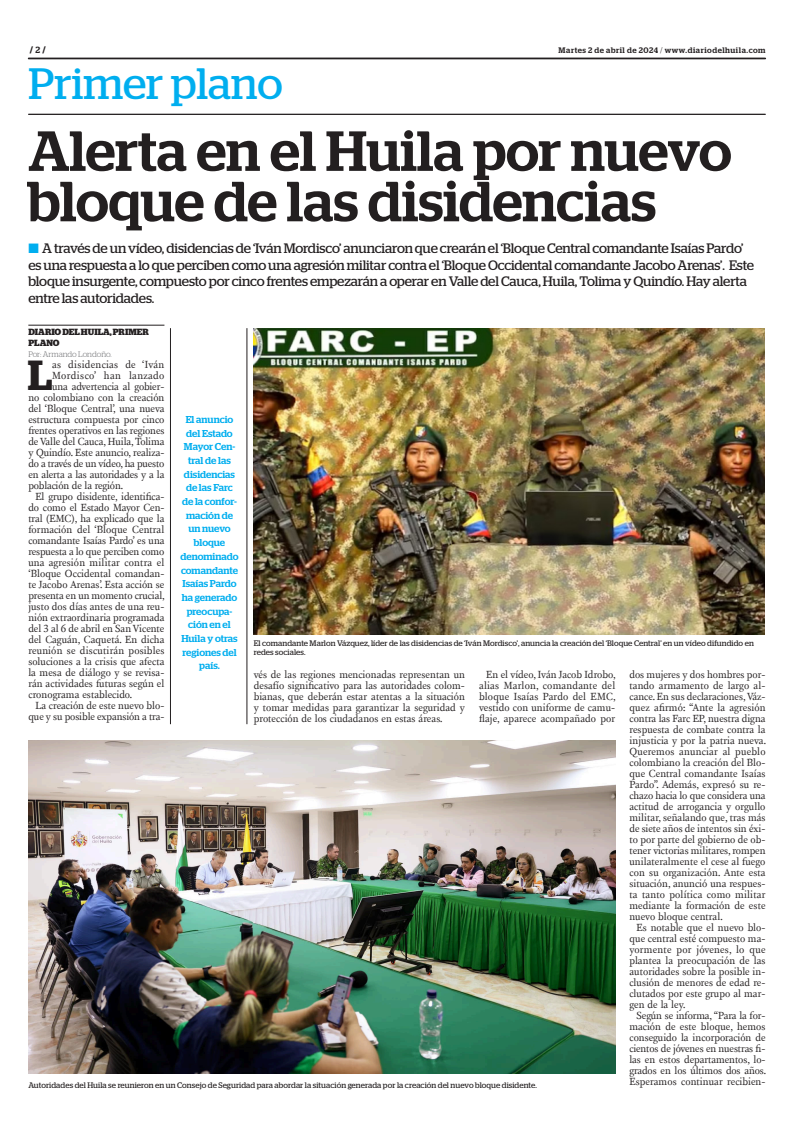
<style>
.page{position:relative;width:801px;height:1134px;background:#fff}
.page>*{position:absolute;margin:0;border:0;box-sizing:border-box;transform-origin:0 0}
.TITULO{font:500 56.4px/50.4px "Stag";color:#231f20}
.t1{font:43.9px "Stag";color:#00aeef}
.TEXTO_UNO{font:600 42px "Stag";color:#231f20}
.SUMARIO{font:13.7px/16.5px "Stag";letter-spacing:-.01em;color:#231f20}
.TEXTO{font:10.6px/11px "New Fournier BP";letter-spacing:.005em;color:#231f20;text-align:justify}
.TEXTO_UNO-2{font:10.6px "New Fournier BP";letter-spacing:-.01em;color:#231f20}
.TEXTO_UNO-3{font:10.6px "New Fournier BP";letter-spacing:.02em;color:#231f20}
.TEXTO_UNO-4{font:10.6px "New Fournier BP";letter-spacing:.035em;color:#231f20}
.DESTACADO_AZUL{font:500 10px/13.7px "Stag";color:#00aeef;text-align:center}
.CREDITO_1{font:700 9px/11px "Stag";color:#231f20}
.PIE_DE_FOTO{font:8px/9px "Stag";letter-spacing:.01em;color:#231f20}
.t2{font:500 8px "Stag";letter-spacing:.065em;color:#231f20}
.CREDITO_2{font:300 8px "Stag";letter-spacing:-.005em;color:#6c6d70}
.s1{font-weight:500}
.s2{font-weight:300}
.s3{color:#00aeef}
</style>
<div class="page">
<svg style="left:28px;top:58px;width:737px;height:1px"></svg>
<hr style="left:28px;top:114px;width:737px;height:1px;background:#231f20">
<img style="left:254px;top:328px;width:510px;height:306px">
<img style="left:29px;top:740px;width:586px;height:333px">
<hr style="left:28px;top:325px;width:136px;height:1px;background:#231f20">
<hr style="left:170px;top:328px;width:1px;height:396px;background:#231f20">
<hr style="left:247px;top:328px;width:1px;height:396px;background:#231f20">
<p class="CREDITO_1" style="left:30px;top:45px;width:17px">/ <span class="s1">2</span> /</p>
<p class="t2" style="left:559px;top:45px;width:208px">Martes 2 de abril de 2024 <span class="s2">/</span> www.diariodelhuila.com</p>
<p class="t1" style="left:28px;top:58px;width:256px">Primer plano</p>
<p class="TITULO" style="left:28px;top:125px;width:705px">Alerta en el Huila por nuevo bloque de las disidencias</p>
<p class="SUMARIO" style="left:28px;top:240px;width:727px"><span class="s3">■</span> A través de un vídeo, disidencias de ‘Iván Mordisco’ anunciaron que crearán el ‘Bloque Central comandante Isaías Pardo’ es una respuesta a lo que perciben como una agresión militar contra el ‘Bloque Occidental comandante Jacobo Arenas’. Este bloque insurgente, compuesto por cinco frentes empezarán a operar en Valle del Cauca, Huila, Tolima y Quindío. Hay alerta entre las autoridades.</p>
<p class="CREDITO_1" style="left:28px;top:327px;width:122px">DIARIO DEL HUILA, PRIMER<br>PLANO</p>
<p class="CREDITO_2" style="left:28px;top:350px;width:85px">Por: Armando Londoño.</p>
<p class="TEXTO_UNO" style="left:28px;top:351px;width:26px">L</p>
<p class="TEXTO_UNO-3" style="left:52px;top:358px;width:114px">as disidencias de ‘Iván</p>
<p class="TEXTO_UNO-4" style="left:52px;top:369px;width:114px">Mordisco’ han lanzado</p>
<p class="TEXTO_UNO-2" style="left:52px;top:380px;width:114px">una advertencia al gobier-</p>
<p class="TEXTO_UNO-2" style="left:28px;top:391px;width:138px">no colombiano con la creación</p>
<p class="TEXTO_UNO-2" style="left:28px;top:402px;width:138px">del ‘Bloque Central’, una nueva</p>
<p class="TEXTO_UNO-2" style="left:28px;top:413px;width:138px">estructura compuesta por cinco</p>
<p class="TEXTO_UNO-2" style="left:28px;top:424px;width:138px">frentes operativos en las regiones</p>
<p class="TEXTO_UNO-2" style="left:28px;top:435px;width:138px">de Valle del Cauca, Huila, Tolima</p>
<p class="TEXTO_UNO-2" style="left:28px;top:446px;width:138px">y Quindío. Este anuncio, realiza-</p>
<p class="TEXTO_UNO-2" style="left:28px;top:457px;width:137px">do a través de un vídeo, ha puesto</p>
<p class="TEXTO_UNO-2" style="left:28px;top:468px;width:138px">en alerta a las autoridades y a la</p>
<p class="TEXTO_UNO-2" style="left:28px;top:479px;width:96px">población de la región.</p>
<p class="TEXTO" style="left:28px;top:491px;width:138px;text-indent:7px">El grupo disidente, identifica&shy;do como el Estado Mayor Cen&shy;tral (EMC), ha explicado que la formación del ‘Bloque Central comandante Isaías Pardo’ es una respuesta a lo que perciben como una agresión militar contra el ‘Bloque Occidental comandan&shy;te Jacobo Arenas’. Esta acción se presenta en un momento crucial, justo dos días antes de una reu&shy;nión extraordinaria programada del 3 al 6 de abril en San Vicente del Caguán, Caquetá. En dicha reunión se discutirán posibles soluciones a la crisis que afecta la mesa de diálogo y se revisa&shy;rán actividades futuras según el cronograma establecido.</p>
<p class="TEXTO" style="left:28px;top:700px;width:138px;text-align:right">La creación de este nuevo blo&shy;que y su posible expansión a tra-</p>
<p class="DESTACADO_AZUL" style="left:180px;top:412px;width:60px">El anuncio del Estado<br>Mayor Cen&shy;tral de las disidencias de las Farc de la confor&shy;mación de un nuevo bloque denominado comandante<br>Isaías Pardo ha generado preocupa&shy;ción en el<br>Huila y otras regiones del país.</p>
<p class="PIE_DE_FOTO" style="left:254px;top:638px;width:501px">El comandante Marlon Vázquez, líder de las disidencias de ‘Iván Mordisco’, anuncia la creación del ‘Bloque Central’ en un vídeo difundido en redes sociales.</p>
<p class="TEXTO" style="left:254px;top:669px;width:213px">vés de las regiones mencionadas representan un desafío significativo para las autoridades colom&shy;bianas, que deberán estar atentas a la situación y tomar medidas para garantizar la seguridad y protección de los ciudadanos en estas áreas.</p>
<p class="TEXTO" style="left:479px;top:669px;width:138px;text-indent:7px">En el vídeo, Iván Jacob Idrobo, alias Marlon, comandante del bloque Isaías Pardo del EMC, vestido con uniforme de camu&shy;flaje, aparece acompañado por</p>
<p class="TEXTO" style="left:629px;top:669px;width:138px">dos mujeres y dos hombres por&shy;tando armamento de largo al&shy;cance. En sus declaraciones, Váz&shy;quez afirmó: “Ante la agresión contra las Farc EP, nuestra digna respuesta de combate contra la injusticia y por la patria nueva.<br>Queremos anunciar al pueblo colombiano la creación del Blo&shy;que Central comandante Isaías Pardo”. Además, expresó su re&shy;chazo hacia lo que considera una actitud de arrogancia y orgullo militar, señalando que, tras más de siete años de intentos sin éxi&shy;to por parte del gobierno de ob&shy;tener victorias militares, rompen unilateralmente el cese al fuego con su organización. Ante esta situación, anunció una respues&shy;ta tanto política como militar mediante la formación de este nuevo bloque central.</p>
<p class="TEXTO" style="left:629px;top:922px;width:138px;text-indent:7px">Es notable que el nuevo blo&shy;que central esté compuesto ma&shy;yormente por jóvenes, lo que plantea la preocupación de las autoridades sobre la posible in&shy;clusión de menores de edad re&shy;clutados por este grupo al mar&shy;gen de la ley.</p>
<p class="TEXTO" style="left:629px;top:1010px;width:138px;text-indent:7px">Según se informa, “Para la for&shy;mación de este bloque, hemos conseguido la incorporación de cientos de jóvenes en nuestras fi&shy;las en estos departamentos, lo&shy;grados en los últimos dos años.<br>Esperamos continuar recibien-</p>
<p class="PIE_DE_FOTO" style="left:28px;top:1080px;width:510px">Autoridades del Huila se reunieron en un Consejo de Seguridad para abordar la situación generada por la creación del nuevo bloque disidente.</p>
</div>
